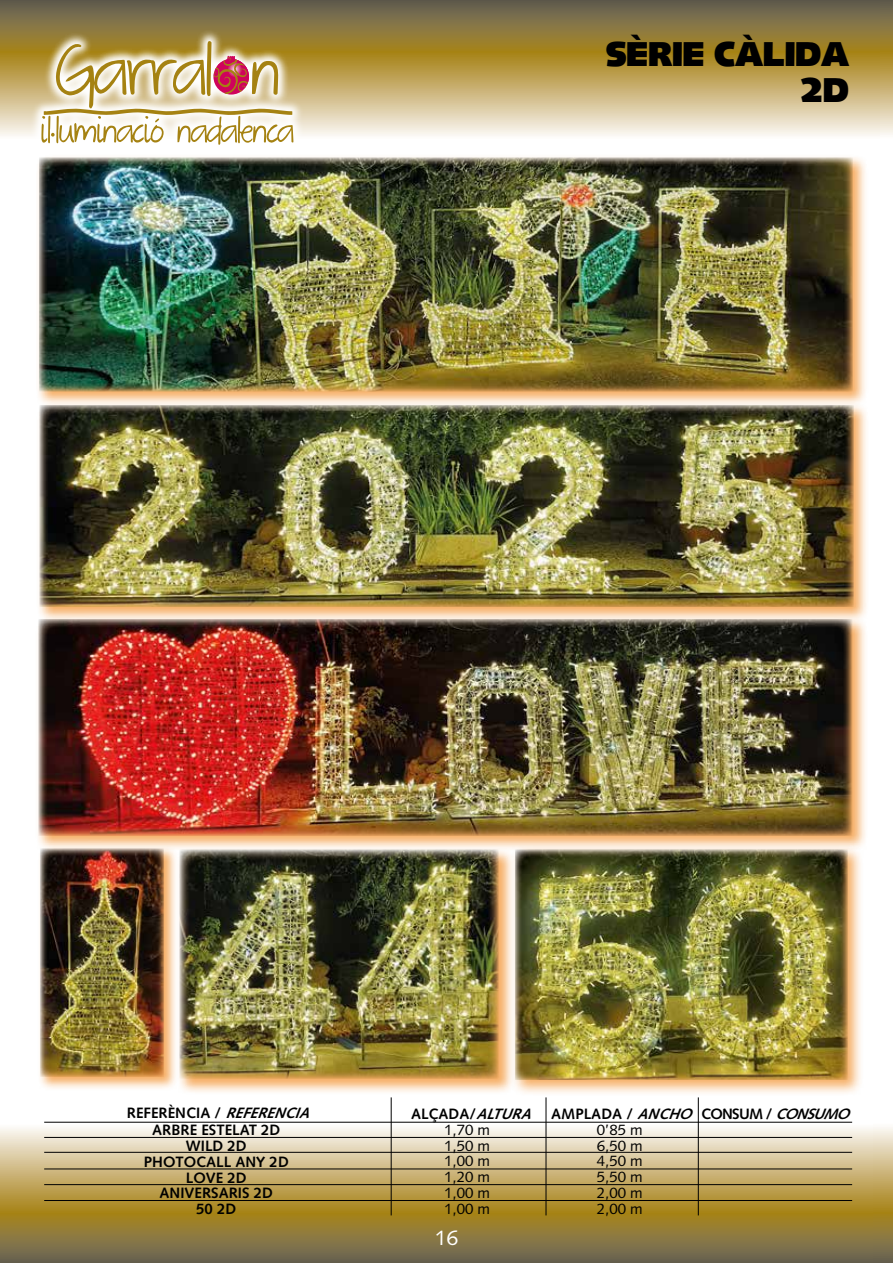
<style>
.page{position:relative;width:893px;height:1263px;background:#fff}
.page>*{position:absolute;margin:0;border:0;box-sizing:border-box;transform-origin:0 0}
.t1{font:900 34.5px/36px "Syntax";letter-spacing:-.03em;color:#000;text-align:right}
.t2{font:21px "Syntax";color:#fff}
.t3{font:700 15px/15.8px "Syntax";color:#000;text-align:center}
.t4{font:15px/15.8px "Syntax";color:#000;text-align:justify}
.s1{font-style:italic}
</style>
<div class="page">
<svg style="left:0;top:0;width:880px;height:136px;background:#ad9a65"></svg>
<svg style="left:0;top:1123px;width:874px;height:140px;background:#b5a16b"></svg>
<hr style="left:44px;top:1122px;width:808px;height:1px;background:#000">
<hr style="left:391px;top:1097px;width:1px;height:118px;background:#000">
<hr style="left:546px;top:1097px;width:1px;height:118px;background:#000">
<hr style="left:698px;top:1097px;width:1px;height:118px;background:#000">
<hr style="left:44px;top:1152px;width:808px;height:1px;background:#000">
<hr style="left:44px;top:1169px;width:808px;height:1px;background:#000">
<hr style="left:44px;top:1184px;width:808px;height:1px;background:#000">
<hr style="left:44px;top:1200px;width:808px;height:1px;background:#000">
<hr style="left:44px;top:1137px;width:808px;height:1px;background:#000">
<svg style="left:29px;top:29px;width:276px;height:114px;background:#ae995c"></svg>
<svg style="left:41px;top:41px;width:252px;height:104px"></svg>
<div style="left:37px;top:846px;width:142px;height:244px;background:#f3912d;opacity:.75"></div>
<img style="left:40px;top:851px;width:124px;height:225px">
<div style="left:35px;top:616px;width:833px;height:235px;background:#f3912d;opacity:.75"></div>
<img style="left:39px;top:623px;width:813px;height:212px">
<div style="left:36px;top:402px;width:833px;height:221px;background:#f3912d;opacity:.75"></div>
<img style="left:40px;top:407px;width:813px;height:200px">
<div style="left:36px;top:154px;width:832px;height:253px;background:#f3912d;opacity:.75"></div>
<img style="left:39px;top:158px;width:813px;height:233px">
<div style="left:177px;top:847px;width:338px;height:248px;background:#f3912d;opacity:.75"></div>
<img style="left:180px;top:850px;width:318px;height:228px">
<div style="left:510px;top:845px;width:354px;height:251px;background:#f3912d;opacity:.75"></div>
<img style="left:515px;top:850px;width:333px;height:230px">
<svg style="left:880px;top:0;width:13px;height:135px;background:#b29f67"></svg>
<svg style="left:874px;top:1127px;width:19px;height:136px;background:#b4a068"></svg>
<h1 class="t1" style="left:606px;top:36px;width:245px">SÈRIE CÀLIDA<br>2D</h1>
<p class="t3" style="left:127px;top:1105px;width:190px">R E F E R È N C I A / <span class="s1">REFERENCIA</span></p>
<p class="t3" style="left:411px;top:1106px;width:127px">ALÇADA/<span class="s1">ALTURA</span></p>
<p class="t3" style="left:551px;top:1106px;width:306px">A M P L A D A / <span class="s1">ANCHO</span> C O N S U M / <span class="s1">CONSUMO</span></p>
<p class="t3" style="left:144px;top:1122px;width:146px">ARBRE ESTELAT 2D<br>WILD 2D<br>PHOTOCALL ANY 2D<br>LOVE 2D<br>ANIVERSARIS 2D<br>50 2D</p>
<p class="t4" style="left:597px;top:1122px;width:47px">0’85 m 6,50 m 4,50 m 5,50 m 2,00 m 2,00 m</p>
<p class="t4" style="left:444px;top:1122px;width:47px">1,70 m 1,50 m 1,00 m 1,20 m 1,00 m 1,00 m</p>
<h2 class="t2" style="left:435px;top:1225px;width:25px">16</h2>
</div>
